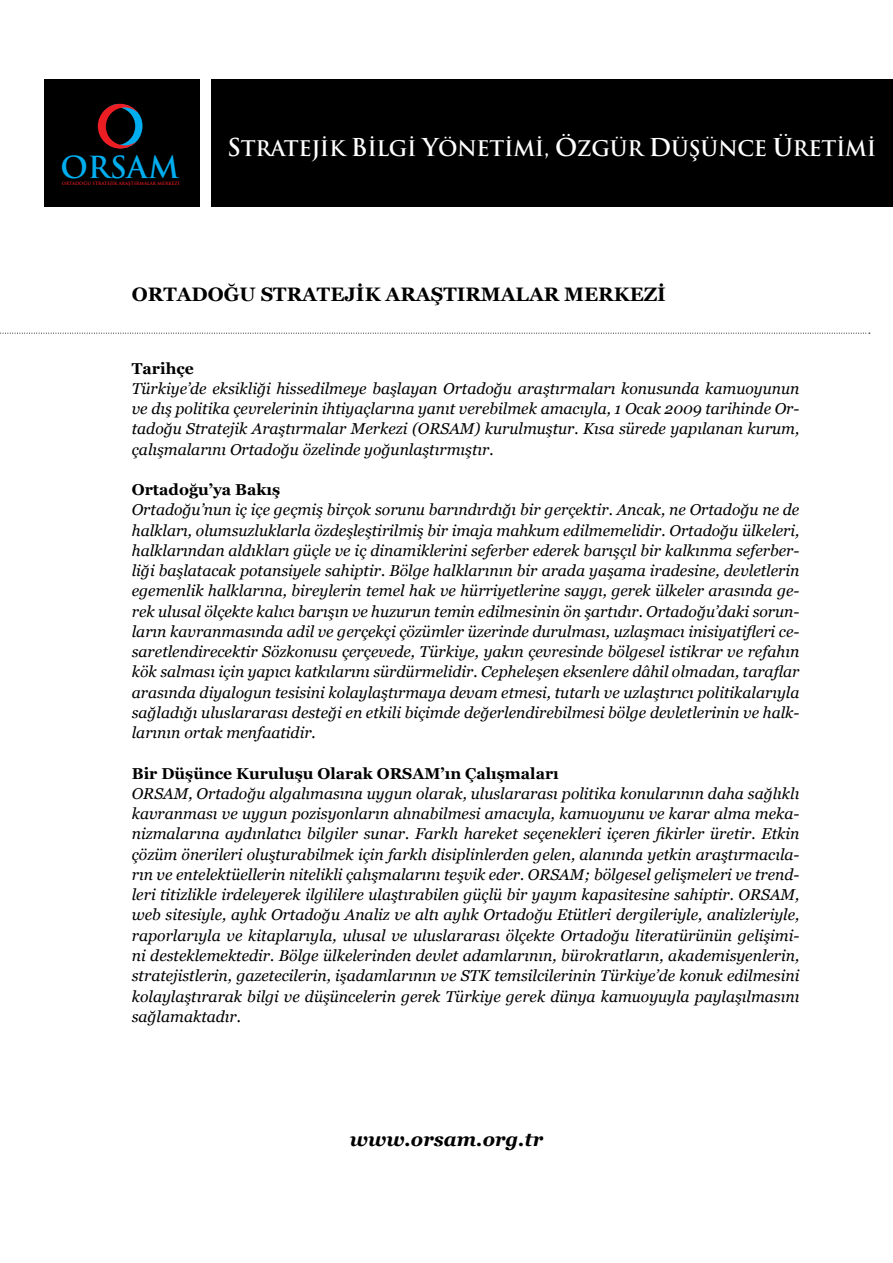
<style>
.page{position:relative;width:893px;height:1263px;background:#fff}
.page>*{position:absolute;margin:0;border:0;box-sizing:border-box;transform-origin:0 0}
.t1{font:700 29.7px "Trajan Pro";letter-spacing:-.005em;color:#00aeef}
.t2{font:700 21px "Trajan Pro";letter-spacing:-.015em;color:#fff}
.t3{font:700 19.5px "Georgia";color:#000}
.t4{font:italic 700 19.5px "Georgia";color:#000}
.t5{font:italic 15.75px/20.2px "Georgia";color:#000;text-align:justify}
.t6{font:700 15.75px "Georgia";color:#000}
.t7{font:700 4.5px "Trajan Pro";color:#ed1d24}
.s1{font-size:24px}
</style>
<div class="page">
<div style="left:211px;top:79px;width:682px;height:128px;background:#000"></div>
<svg style="left:0;top:333px;width:870px;height:1px"></svg>
<div style="left:45px;top:79px;width:155px;height:128px;background:#000"></div>
<svg style="left:98px;top:104px;width:44px;height:45px"></svg>
<h1 class="t1" style="left:61px;top:148px;width:120px">ORSAM</h1>
<p class="t7" style="left:62px;top:180px;width:119px">ORTADOĞU STRATEJİK ARAŞTIRMALAR MERKEZİ</p>
<h2 class="t2" style="left:227px;top:135px;width:651px"><span class="s1">S</span>TRATEJİK <span class="s1">B</span>İLGİ <span class="s1">Y</span>ÖNETİMİ, <span class="s1">Ö</span>ZGÜR <span class="s1">D</span>ÜŞÜNCE <span class="s1">Ü</span>RETİMİ</h2>
<p class="t3" style="left:132px;top:283px;width:536px">ORTADOĞU STRATEJİK ARAŞTIRMALAR MERKEZİ</p>
<p class="t6" style="left:132px;top:359px;width:64px">Tarihçe</p>
<p class="t5" style="left:132px;top:378px;width:669px">Türkiye’de eksikliği hissedilmeye başlayan Ortadoğu araştırmaları konusunda kamuoyunun ve dış politika çevrelerinin ihtiyaçlarına yanıt verebilmek amacıyla, 1 Ocak 2009 tarihinde Or&shy;tadoğu Stratejik Araştırmalar Merkezi (ORSAM) kurulmuştur. Kısa sürede yapılanan kurum, çalışmalarını Ortadoğu özelinde yoğunlaştırmıştır.</p>
<p class="t6" style="left:132px;top:481px;width:150px">Ortadoğu’ya Bakış</p>
<p class="t5" style="left:132px;top:500px;width:669px">Ortadoğu’nun iç içe geçmiş birçok sorunu barındırdığı bir gerçektir. Ancak, ne Ortadoğu ne de halkları, olumsuzluklarla özdeşleştirilmiş bir imaja mahkum edilmemelidir. Ortadoğu ülkeleri, halklarından aldıkları güçle ve iç dinamiklerini seferber ederek barışçıl bir kalkınma seferber&shy;liği başlatacak potansiyele sahiptir. Bölge halklarının bir arada yaşama iradesine, devletlerin egemenlik halklarına, bireylerin temel hak ve hürriyetlerine saygı, gerek ülkeler arasında ge&shy;rek ulusal ölçekte kalıcı barışın ve huzurun temin edilmesinin ön şartıdır. Ortadoğu’daki sorun&shy;ların kavranmasında adil ve gerçekçi çözümler üzerinde durulması, uzlaşmacı inisiyatifleri ce&shy;saretlendirecektir Sözkonusu çerçevede, Türkiye, yakın çevresinde bölgesel istikrar ve refahın kök salması için yapıcı katkılarını sürdürmelidir. Cepheleşen eksenlere dâhil olmadan, taraflar arasında diyalogun tesisini kolaylaştırmaya devam etmesi, tutarlı ve uzlaştırıcı politikalarıyla sağladığı uluslararası desteği en etkili biçimde değerlendirebilmesi bölge devletlerinin ve halk&shy;larının ortak menfaatidir.</p>
<p class="t6" style="left:132px;top:764px;width:429px">Bir Düşünce Kuruluşu Olarak ORSAM’ın Çalışmaları</p>
<p class="t5" style="left:132px;top:783px;width:669px">ORSAM, Ortadoğu algalımasına uygun olarak, uluslararası politika konularının daha sağlıklı kavranması ve uygun pozisyonların alınabilmesi amacıyla, kamuoyunu ve karar alma meka&shy;nizmalarına aydınlatıcı bilgiler sunar. Farklı hareket seçenekleri içeren fikirler üretir. Etkin çözüm önerileri oluşturabilmek için farklı disiplinlerden gelen, alanında yetkin araştırmacıla&shy;rın ve entelektüellerin nitelikli çalışmalarını teşvik eder. ORSAM; bölgesel gelişmeleri ve trend&shy;leri titizlikle irdeleyerek ilgililere ulaştırabilen güçlü bir yayım kapasitesine sahiptir. ORSAM, web sitesiyle, aylık Ortadoğu Analiz ve altı aylık Ortadoğu Etütleri dergileriyle, analizleriyle, raporlarıyla ve kitaplarıyla, ulusal ve uluslararası ölçekte Ortadoğu literatürünün gelişimi&shy;ni desteklemektedir. Bölge ülkelerinden devlet adamlarının, bürokratların, akademisyenlerin, stratejistlerin, gazetecilerin, işadamlarının ve STK temsilcilerinin Türkiye’de konuk edilmesini kolaylaştırarak bilgi ve düşüncelerin gerek Türkiye gerek dünya kamuoyuyla paylaşılmasını sağlamaktadır.</p>
<p class="t4" style="left:350px;top:1128px;width:195px">www.orsam.org.tr</p>
</div>
